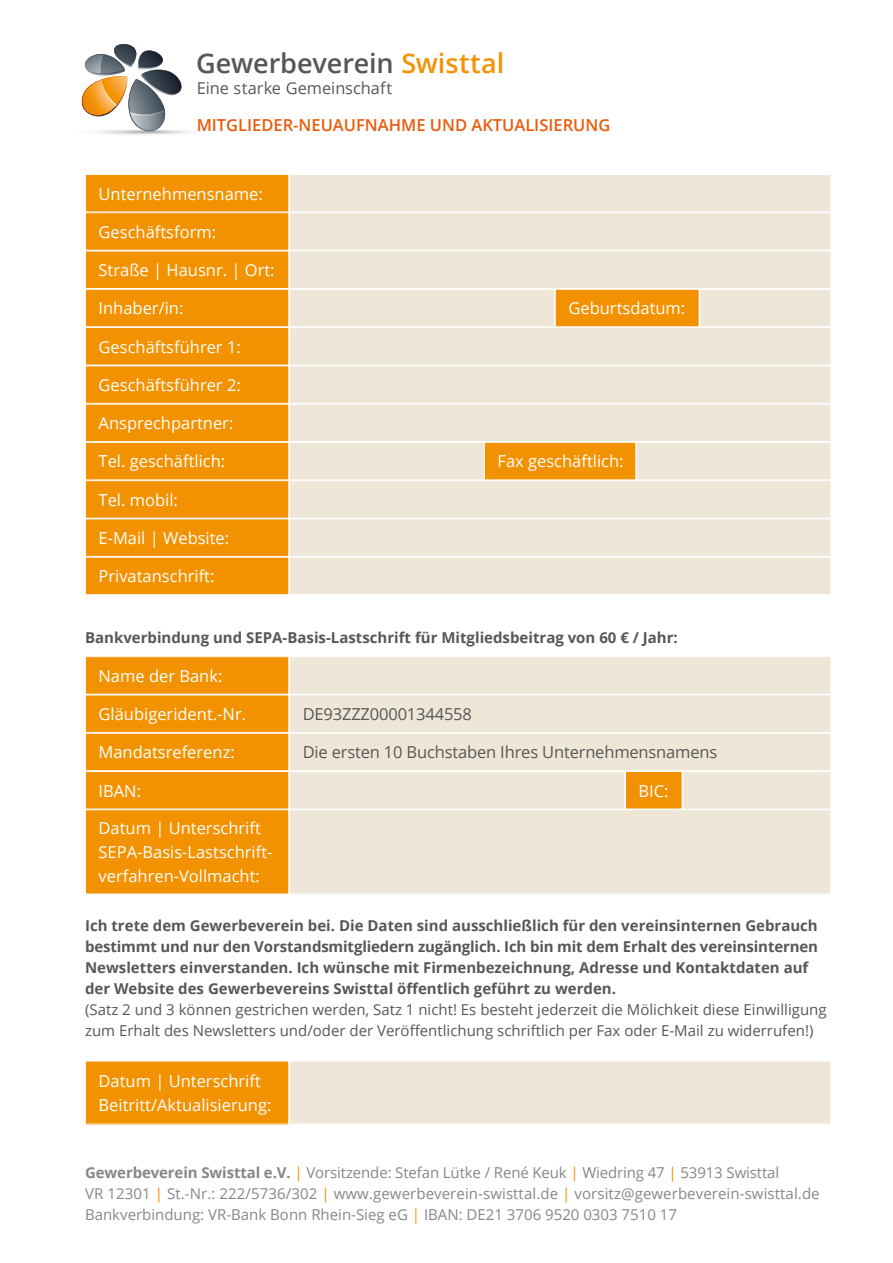
<style>
.page{position:relative;width:893px;height:1263px;background:#fff}
.page>*{position:absolute;margin:0;border:0;box-sizing:border-box;transform-origin:0 0}
.t1{font:600 27.15px "Open Sans";letter-spacing:-.005em;color:#575756}
.t2{font:16.5px/24px "Open Sans";color:#fff}
.t3{font:16.5px "Open Sans";letter-spacing:-.01em;color:#575756}
.t4{font:600 16.5px "Open Sans";color:#ea5b0b}
.t5{font:16.35px "Open Sans";color:#575756}
.t6{font:700 15px/21px "Open Sans";color:#575756}
.t7{font:15px/21px "Open Sans";color:#878787}
.t8{font:15px/21px "Open Sans";color:#575756}
.s1{color:#f39205}
.s2{font-weight:700}
.s3{color:#f39200}
</style>
<div class="page">
<svg style="left:81px;top:44px;width:110px;height:91px"></svg>
<div style="left:289px;top:1061px;width:542px;height:63px;background:#eee7d8;border:1px solid #fff"></div>
<div style="left:85px;top:1061px;width:204px;height:63px;background:#f39200"></div>
<div style="left:289px;top:174px;width:542px;height:38px;background:#eee7d8;border:1px solid #fff"></div>
<div style="left:85px;top:174px;width:204px;height:38px;background:#f39200"></div>
<div style="left:85px;top:174px;width:204px;height:38px;border:1px solid #fff"></div>
<div style="left:289px;top:212px;width:542px;height:39px;background:#eee7d8;border:1px solid #fff"></div>
<div style="left:85px;top:213px;width:204px;height:37px;background:#f39200"></div>
<div style="left:85px;top:212px;width:204px;height:39px;border:1px solid #fff"></div>
<div style="left:289px;top:251px;width:542px;height:38px;background:#eee7d8;border:1px solid #fff"></div>
<div style="left:85px;top:251px;width:204px;height:37px;background:#f39200"></div>
<div style="left:85px;top:251px;width:204px;height:38px;border:1px solid #fff"></div>
<div style="left:289px;top:327px;width:542px;height:38px;background:#eee7d8;border:1px solid #fff"></div>
<div style="left:85px;top:328px;width:204px;height:37px;background:#f39200"></div>
<div style="left:85px;top:327px;width:204px;height:38px;border:1px solid #fff"></div>
<div style="left:289px;top:365px;width:542px;height:39px;background:#eee7d8;border:1px solid #fff"></div>
<div style="left:85px;top:366px;width:204px;height:37px;background:#f39200"></div>
<div style="left:85px;top:365px;width:204px;height:39px;border:1px solid #fff"></div>
<div style="left:289px;top:404px;width:542px;height:38px;background:#eee7d8;border:1px solid #fff"></div>
<div style="left:85px;top:404px;width:204px;height:38px;background:#f39200"></div>
<div style="left:85px;top:404px;width:204px;height:38px;border:1px solid #fff"></div>
<div style="left:289px;top:442px;width:196px;height:38px;background:#eee7d8;border:1px solid #fff"></div>
<div style="left:85px;top:442px;width:204px;height:38px;background:#f39200"></div>
<div style="left:85px;top:442px;width:204px;height:38px;border:1px solid #fff"></div>
<div style="left:484px;top:442px;width:152px;height:38px;background:#f39200"></div>
<div style="left:484px;top:442px;width:152px;height:38px;border:1px solid #fff"></div>
<div style="left:636px;top:442px;width:195px;height:38px;background:#eee7d8;border:1px solid #fff"></div>
<div style="left:289px;top:480px;width:542px;height:38px;background:#eee7d8;border:1px solid #fff"></div>
<div style="left:85px;top:481px;width:204px;height:37px;background:#f39200"></div>
<div style="left:85px;top:480px;width:204px;height:38px;border:1px solid #fff"></div>
<div style="left:289px;top:518px;width:542px;height:39px;background:#eee7d8;border:1px solid #fff"></div>
<div style="left:85px;top:519px;width:204px;height:37px;background:#f39200"></div>
<div style="left:85px;top:518px;width:204px;height:39px;border:1px solid #fff"></div>
<div style="left:289px;top:557px;width:542px;height:38px;background:#eee7d8;border:1px solid #fff"></div>
<div style="left:85px;top:557px;width:204px;height:38px;background:#f39200"></div>
<div style="left:85px;top:557px;width:204px;height:38px;border:1px solid #fff"></div>
<div style="left:289px;top:289px;width:266px;height:38px;background:#eee7d8;border:1px solid #fff"></div>
<div style="left:85px;top:289px;width:204px;height:38px;background:#f39200"></div>
<div style="left:85px;top:289px;width:204px;height:38px;border:1px solid #fff"></div>
<div style="left:555px;top:289px;width:144px;height:38px;background:#f39200"></div>
<div style="left:555px;top:289px;width:144px;height:38px;border:1px solid #fff"></div>
<div style="left:699px;top:289px;width:132px;height:38px;background:#eee7d8;border:1px solid #fff"></div>
<div style="left:289px;top:656px;width:542px;height:38px;background:#eee7d8;border:1px solid #fff"></div>
<div style="left:85px;top:657px;width:204px;height:37px;background:#f39200"></div>
<div style="left:85px;top:656px;width:204px;height:38px;border:1px solid #fff"></div>
<div style="left:85px;top:695px;width:204px;height:37px;background:#f39200"></div>
<div style="left:85px;top:694px;width:204px;height:39px;border:1px solid #fff"></div>
<div style="left:85px;top:733px;width:204px;height:38px;background:#f39200"></div>
<div style="left:290px;top:695px;width:541px;height:37px;background:#eee7d8"></div>
<div style="left:289px;top:694px;width:542px;height:39px;border:1px solid #fff"></div>
<div style="left:290px;top:733px;width:541px;height:38px;background:#eee7d8"></div>
<div style="left:289px;top:733px;width:542px;height:38px;border:1px solid #fff"></div>
<div style="left:289px;top:809px;width:542px;height:85px;background:#eee7d8;border:1px solid #fff"></div>
<div style="left:85px;top:810px;width:204px;height:84px;background:#f39200"></div>
<div style="left:85px;top:809px;width:204px;height:85px;border:1px solid #fff"></div>
<div style="left:289px;top:771px;width:336px;height:38px;background:#eee7d8;border:1px solid #fff"></div>
<div style="left:85px;top:771px;width:204px;height:38px;background:#f39200"></div>
<div style="left:85px;top:771px;width:204px;height:38px;border:1px solid #fff"></div>
<div style="left:625px;top:771px;width:57px;height:38px;background:#f39200"></div>
<div style="left:625px;top:771px;width:57px;height:38px;border:1px solid #fff"></div>
<div style="left:682px;top:771px;width:149px;height:38px;background:#eee7d8;border:1px solid #fff"></div>
<h1 class="t1" style="left:196px;top:44px;width:310px">Gewerbeverein <span class="s1">Swisttal</span></h1>
<p class="t5" style="left:197px;top:77px;width:197px">Eine starke Gemeinschaft</p>
<p class="t4" style="left:197px;top:114px;width:415px">MITGLIEDER-NEUAUFNAHME UND AKTUALISIERUNG</p>
<p class="t2" style="left:99px;top:181px;width:166px">Unternehmensname:</p>
<p class="t2" style="left:99px;top:219px;width:119px">Geschäftsform:</p>
<p class="t2" style="left:99px;top:258px;width:178px">Straße | Hausnr. | Ort:</p>
<p class="t2" style="left:99px;top:296px;width:86px">Inhaber/in:</p>
<p class="t2" style="left:568px;top:296px;width:118px">Geburtsdatum:</p>
<p class="t2" style="left:99px;top:334px;width:144px">Geschäftsführer 1:</p>
<p class="t2" style="left:99px;top:372px;width:144px">Geschäftsführer 2:</p>
<p class="t2" style="left:99px;top:411px;width:136px">Ansprechpartner:</p>
<p class="t2" style="left:99px;top:449px;width:128px">Tel. geschäftlich:</p>
<p class="t2" style="left:497px;top:449px;width:128px">Fax geschäftlich:</p>
<p class="t2" style="left:99px;top:487px;width:81px">Tel. mobil:</p>
<p class="t2" style="left:99px;top:526px;width:132px">E-Mail | Website:</p>
<p class="t2" style="left:99px;top:564px;width:117px">Privatanschrift:</p>
<p class="t6" style="left:85px;top:627px;width:594px">Bankverbindung und SEPA-Basis-Lastschrift für Mitgliedsbeitrag von 60 € / Jahr:</p>
<p class="t2" style="left:99px;top:663px;width:125px">Name der Bank:</p>
<p class="t2" style="left:99px;top:702px;width:149px">Gläubigerident.-Nr.</p>
<p class="t2" style="left:99px;top:740px;width:138px">Mandatsreferenz:</p>
<p class="t3" style="left:303px;top:703px;width:171px">DE93ZZZ00001344558</p>
<p class="t3" style="left:303px;top:741px;width:416px">Die ersten 10 Buchstaben Ihres Unternehmensnamens</p>
<p class="t2" style="left:99px;top:778px;width:44px">IBAN:</p>
<p class="t2" style="left:639px;top:778px;width:32px">BIC:</p>
<p class="t2" style="left:99px;top:816px;width:175px">Datum | Unterschrift<br>SEPA-Basis-Lastschrift&shy;verfahren-Vollmacht:</p>
<p class="t6" style="left:85px;top:914px;width:734px">Ich trete dem Gewerbeverein bei. Die Daten sind ausschließlich für den vereinsinternen Gebrauch bestimmt und nur den Vorstandsmitgliedern zugänglich. Ich bin mit dem Erhalt des vereinsinternen Newsletters einverstanden. Ich wünsche mit Firmenbezeichnung, Adresse und Kontaktdaten auf der Website des Gewerbevereins Swisttal öffentlich geführt zu werden.</p>
<p class="t8" style="left:85px;top:998px;width:743px">(Satz 2 und 3 können gestrichen werden, Satz 1 nicht! Es besteht jederzeit die Mölichkeit diese Einwilligung zum Erhalt des Newsletters und/oder der Veröffentlichung schriftlich per Fax oder E-Mail zu widerrufen!)</p>
<p class="t2" style="left:99px;top:1068px;width:174px">Datum | Unterschrift<br>Beitritt/Aktualisierung:</p>
<p class="t7" style="left:85px;top:1162px;width:736px"><span class="s2">Gewerbeverein Swisttal e.V.</span> <span class="s3">|</span> Vorsitzende: Stefan Lütke / René Keuk <span class="s3">|</span> Wiedring 47 <span class="s3">|</span> 53913 Swisttal<br>VR 12301 <span class="s3">|</span> St.-Nr.: 222/5736/302 <span class="s3">|</span> www.gewerbeverein-swisttal.de <span class="s3">|</span> vorsitz@gewerbeverein-swisttal.de<br>Bankverbindung: VR-Bank Bonn Rhein-Sieg eG <span class="s3">|</span> IBAN: DE21 3706 9520 0303 7510 17</p>
</div>
